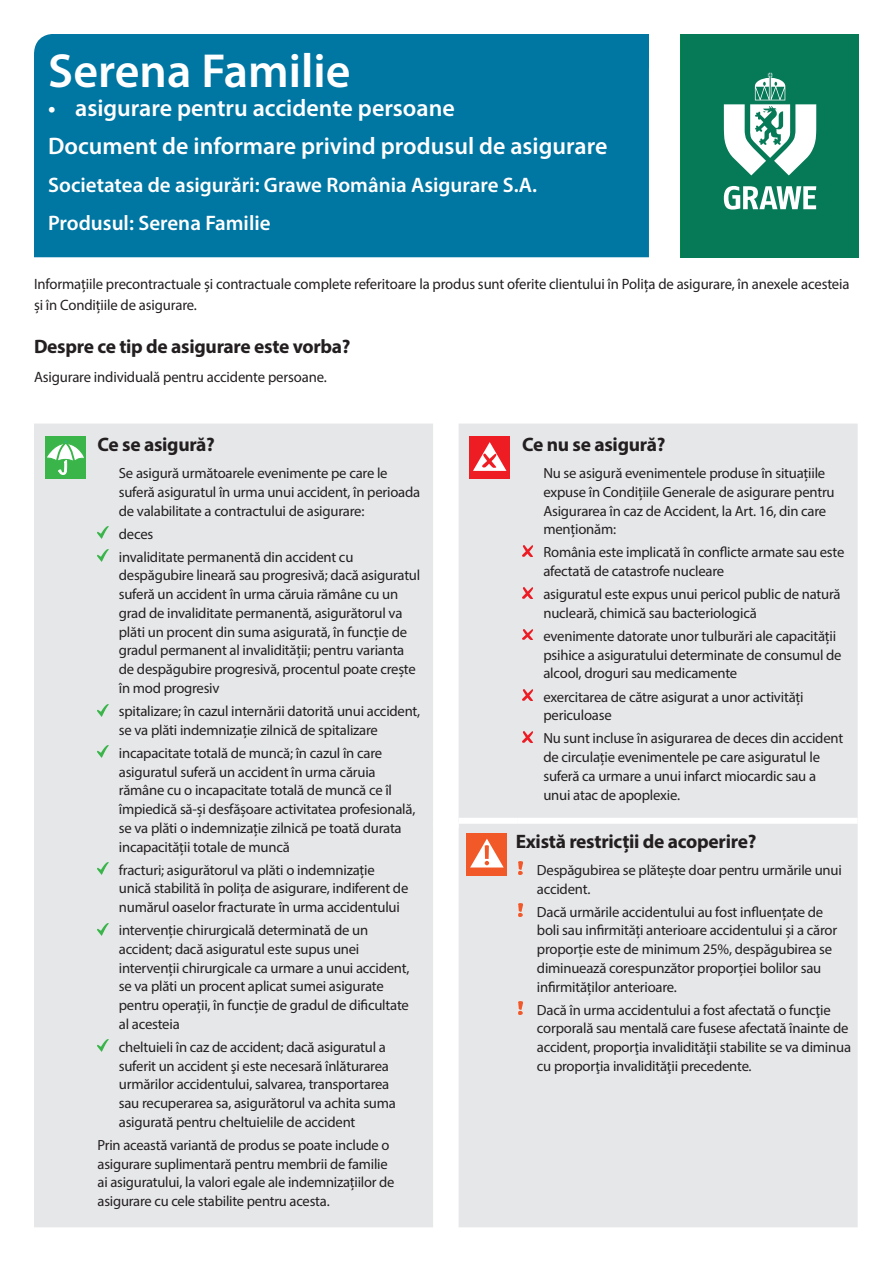
<style>
.page{position:relative;width:893px;height:1263px;background:#fff}
.page>*{position:absolute;margin:0;border:0;box-sizing:border-box;transform-origin:0 0}
.Form_sub_title{font:600 48px "Myriad Pro";color:#fff}
.Form_sub_title-2{font:600 24px "Myriad Pro";color:#fff}
.Company_Product_head{font:600 21px "Myriad Pro";color:#fff}
.Cover_subhead{font:700 19.5px "Myriad Pro";letter-spacing:-.015em;color:#231f20}
.Form_intro{font:700 19.5px "Myriad Pro";letter-spacing:-.015em;color:#231f20}
.Form_intro-2{font:15px/21px "Myriad Pro";letter-spacing:-.01em;color:#231f20}
.Covered_bullets{font:14.7px/18.8px "Myriad Pro";letter-spacing:-.015em;color:#231f20}
</style>
<div class="page">
<div style="left:34px;top:34px;width:615px;height:223px;background:#0076a3"></div>
<div style="left:618px;top:34px;width:31px;height:33px;background:#0076a3"></div>
<div style="left:34px;top:424px;width:824px;height:803px;background:#e6e7e9"></div>
<div style="left:459px;top:818px;width:59px;height:6px;background:#fff"></div>
<div style="left:518px;top:818px;width:340px;height:6px;background:#fff"></div>
<div style="left:433px;top:822px;width:26px;height:6px;background:#fff"></div>
<div style="left:45px;top:436px;width:41px;height:43px;background:#3ab54a"></div>
<svg style="left:47px;top:440px;width:37px;height:35px"></svg>
<svg style="left:98px;top:527px;width:10px;height:12px"></svg>
<svg style="left:98px;top:550px;width:10px;height:12px"></svg>
<svg style="left:98px;top:704px;width:10px;height:12px"></svg>
<svg style="left:98px;top:746px;width:10px;height:12px"></svg>
<svg style="left:98px;top:863px;width:10px;height:11px"></svg>
<svg style="left:98px;top:923px;width:10px;height:12px"></svg>
<svg style="left:98px;top:1040px;width:10px;height:12px"></svg>
<div style="left:469px;top:436px;width:41px;height:43px;background:#ee1d23"></div>
<svg style="left:473px;top:442px;width:33px;height:29px"></svg>
<svg style="left:522px;top:546px;width:11px;height:10px"></svg>
<svg style="left:522px;top:587px;width:11px;height:11px"></svg>
<svg style="left:522px;top:629px;width:11px;height:11px"></svg>
<svg style="left:522px;top:690px;width:11px;height:10px"></svg>
<svg style="left:522px;top:731px;width:11px;height:11px"></svg>
<div style="left:466px;top:833px;width:41px;height:42px;background:#f15929"></div>
<svg style="left:470px;top:839px;width:34px;height:28px"></svg>
<img style="left:519px;top:861px;width:3px;height:14px">
<svg style="left:519px;top:903px;width:3px;height:13px"></svg>
<svg style="left:519px;top:1001px;width:3px;height:13px"></svg>
<div style="left:681px;top:34px;width:178px;height:223px;background:#067957"></div>
<svg style="left:723px;top:186px;width:94px;height:24px"></svg>
<svg style="left:723px;top:73px;width:93px;height:102px"></svg>
<p class="Form_sub_title" style="left:48px;top:40px;width:304px">Serena Familie</p>
<p class="Form_sub_title-2" style="left:48px;top:93px;width:408px">• asigurare pentru accidente persoane</p>
<p class="Form_sub_title-2" style="left:48px;top:130px;width:561px">Document de informare privind produsul de asigurare</p>
<p class="Company_Product_head" style="left:48px;top:171px;width:490px">Societatea de asigurări: Grawe România Asigurare S.A.</p>
<p class="Company_Product_head" style="left:48px;top:209px;width:224px">Produsul: Serena Familie</p>
<p class="Form_intro-2" style="left:34px;top:273px;width:817px">Informațiile precontractuale și contractuale complete referitoare la produs sunt oferite clientului în Polița de asigurare, în anexele acesteia și în Condițiile de asigurare.</p>
<p class="Form_intro" style="left:34px;top:334px;width:318px">Despre ce tip de asigurare este vorba?</p>
<p class="Form_intro-2" style="left:34px;top:367px;width:294px">Asigurare individuală pentru accidente persoane.</p>
<p class="Cover_subhead" style="left:98px;top:432px;width:119px">Ce se asigură?</p>
<p class="Covered_bullets" style="left:119px;top:464px;width:303px">Se asigură următoarele evenimente pe care le suferă asiguratul în urma unui accident, în perioada de valabilitate a contractului de asigurare:</p>
<p class="Covered_bullets" style="left:119px;top:524px;width:36px">deces</p>
<p class="Covered_bullets" style="left:119px;top:547px;width:303px">invaliditate permanentă din accident cu despăgubire lineară sau progresivă; dacă asiguratul suferă un accident în urma căruia rămâne cu un grad de invaliditate permanentă, asigurătorul va plăti un procent din suma asigurată, în funcție de gradul permanent al invalidității; pentru varianta de despăgubire progresivă, procentul poate crește în mod progresiv</p>
<p class="Covered_bullets" style="left:119px;top:701px;width:303px">spitalizare; în cazul internării datorită unui accident, se va plăti indemnizație zilnică de spitalizare</p>
<p class="Covered_bullets" style="left:119px;top:743px;width:298px">incapacitate totală de muncă; în cazul în care asiguratul suferă un accident în urma căruia rămâne cu o incapacitate totală de muncă ce îl împiedică să-și desfășoare activitatea profesională, se va plăti o indemnizație zilnică pe toată durata incapacității totale de muncă</p>
<p class="Covered_bullets" style="left:119px;top:860px;width:291px">fracturi; asigurătorul va plăti o indemnizație unică stabilită în polița de asigurare, indiferent de numărul oaselor fracturate în urma accidentului</p>
<p class="Covered_bullets" style="left:119px;top:920px;width:292px">intervenție chirurgicală determinată de un accident; dacă asiguratul este supus unei intervenții chirurgicale ca urmare a unui accident, se va plăti un procent aplicat sumei asigurate pentru operații, în funcție de gradul de dificultate al acesteia</p>
<p class="Covered_bullets" style="left:119px;top:1037px;width:279px">cheltuieli în caz de accident; dacă asiguratul a suferit un accident şi este necesară înlăturarea urmărilor accidentului, salvarea, transportarea sau recuperarea sa, asigurătorul va achita suma asigurată pentru cheltuielile de accident</p>
<p class="Covered_bullets" style="left:98px;top:1135px;width:298px">Prin această variantă de produs se poate include o asigurare suplimentară pentru membrii de familie ai asiguratului, la valori egale ale indemnizațiilor de asigurare cu cele stabilite pentru acesta.</p>
<p class="Cover_subhead" style="left:522px;top:432px;width:145px">Ce nu se asigură?</p>
<p class="Covered_bullets" style="left:543px;top:464px;width:293px">Nu se asigură evenimentele produse în situațiile expuse în Condițiile Generale de asigurare pentru Asigurarea în caz de Accident, la Art. 16, din care menționăm:</p>
<p class="Covered_bullets" style="left:543px;top:543px;width:303px">România este implicată în conflicte armate sau este afectată de catastrofe nucleare</p>
<p class="Covered_bullets" style="left:543px;top:585px;width:299px">asiguratul este expus unui pericol public de natură nucleară, chimică sau bacteriologică</p>
<p class="Covered_bullets" style="left:543px;top:626px;width:300px">evenimente datorate unor tulburări ale capacității psihice a asiguratului determinate de consumul de alcool, droguri sau medicamente</p>
<p class="Covered_bullets" style="left:543px;top:687px;width:262px">exercitarea de către asigurat a unor activități periculoase</p>
<p class="Covered_bullets" style="left:543px;top:729px;width:301px">Nu sunt incluse în asigurarea de deces din accident de circulație evenimentele pe care asiguratul le suferă ca urmare a unui infarct miocardic sau a unui atac de apoplexie.</p>
<p class="Cover_subhead" style="left:516px;top:828px;width:242px">Există restricții de acoperire?</p>
<p class="Covered_bullets" style="left:537px;top:860px;width:306px">Despăgubirea se plătește doar pentru urmările unui accident.</p>
<p class="Covered_bullets" style="left:537px;top:902px;width:302px">Dacă urmările accidentului au fost influențate de boli sau infirmități anterioare accidentului și a căror proporție este de minimum 25%, despăgubirea se diminuează corespunzător proporției bolilor sau infirmităților anterioare.</p>
<p class="Covered_bullets" style="left:537px;top:1000px;width:316px">Dacă în urma accidentului a fost afectată o funcţie corporală sau mentală care fusese afectată înainte de accident, proporţia invalidităţii stabilite se va diminua cu proporţia invalidităţii precedente.</p>
</div>
